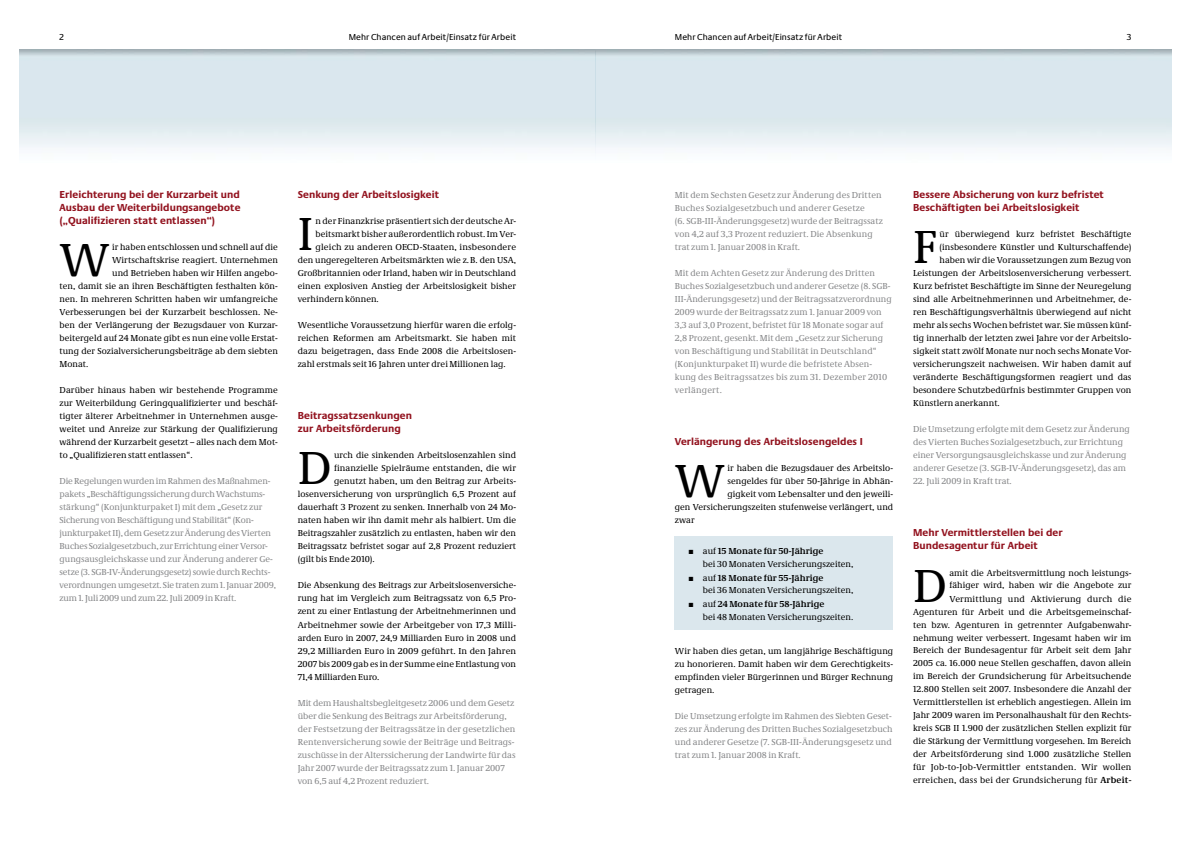
<style>
.page{position:relative;width:1191px;height:842px;background:#fff}
.page>*{position:absolute;margin:0;border:0;box-sizing:border-box;transform-origin:0 0}
.t1{font:48px "Neue Demos";color:#000}
.t2{font:700 10.5px/13px "Neue Praxis";letter-spacing:.005em;color:#931420}
.t3{font:9px/13px "Neue Demos";letter-spacing:.005em;color:#000;text-align:justify}
.t4{font:9px/13px "Neue Demos";color:#87888a}
.t5{font:9px "Neue Praxis";letter-spacing:.01em;color:#000}
.s1{font-weight:700}
</style>
<div class="page">
<div style="left:675px;top:536px;width:218px;height:94px;background:#dbe7ed"></div>
<p class="t5" style="left:349px;top:31px;width:169px">Mehr Chancen auf Arbeit/Einsatz für Arbeit</p>
<p class="t5" style="left:60px;top:31px;width:6px">2</p>
<p class="t5" style="left:675px;top:31px;width:169px">Mehr Chancen auf Arbeit/Einsatz für Arbeit</p>
<p class="t5" style="left:1126px;top:31px;width:6px">3</p>
<p class="t2" style="left:60px;top:188px;width:182px;text-align:justify">Erleichterung bei der Kurzarbeit und Ausbau der Weiterbildungsangebote („Qualifizieren statt entlassen“)</p>
<h1 class="t1" style="left:60px;top:231px;width:52px">W</h1>
<p class="t3" style="left:112px;top:241px;width:167px">ir haben entschlossen und schnell auf die</p>
<p class="t3" style="left:112px;top:254px;width:167px">Wirtschaftskrise reagiert. Unternehmen</p>
<p class="t3" style="left:112px;top:267px;width:167px">und Betrieben haben wir Hilfen angebo-</p>
<p class="t3" style="left:60px;top:280px;width:220px">ten, damit sie an ihren Beschäftigten festhalten kön-</p>
<p class="t3" style="left:60px;top:293px;width:220px">nen. In mehreren Schritten haben wir umfangreiche</p>
<p class="t3" style="left:60px;top:306px;width:220px">Verbesserungen bei der Kurzarbeit beschlossen. Ne-</p>
<p class="t3" style="left:60px;top:319px;width:220px">ben der Verlängerung der Bezugsdauer von Kurzar-</p>
<p class="t3" style="left:60px;top:332px;width:220px">beitergeld auf 24 Monate gibt es nun eine volle Erstat-</p>
<p class="t3" style="left:60px;top:345px;width:220px">tung der Sozialversicherungsbeiträge ab dem siebten</p>
<p class="t3" style="left:60px;top:358px;width:30px">Monat.</p>
<p class="t3" style="left:60px;top:384px;width:220px">Darüber hinaus haben wir bestehende Programme zur Weiterbildung Geringqualifizierter und beschäf&shy;tigter älterer Arbeitnehmer in Unternehmen ausge&shy;weitet und Anreize zur Stärkung der Qualifizierung während der Kurzarbeit gesetzt – alles nach dem Mot&shy;to „Qualifizieren statt entlassen“.</p>
<p class="t4" style="left:60px;top:475px;width:218px">Die Regelungen wurden im Rahmen des Maßnahmen&shy;pakets „Beschäftigungssicherung durch Wachstums&shy;stärkung“ (Konjunkturpaket I) mit dem „Gesetz zur Sicherung von Beschäftigung und Stabilität“ (Kon&shy;junkturpaket II), dem Gesetz zur Änderung des Vierten Buches Sozialgesetzbuch, zur Errichtung einer Versor&shy;gungsausgleichskasse und zur Änderung anderer Ge&shy;setze (3. SGB-IV-Änderungsgesetz) sowie durch Rechts&shy;verordnungen umgesetzt. Sie traten zum 1. Januar 2009, zum 1. Juli 2009 und zum 22. Juli 2009 in Kraft.</p>
<p class="t2" style="left:298px;top:188px;width:143px">Senkung der Arbeitslosigkeit</p>
<h1 class="t1" style="left:298px;top:205px;width:17px">I</h1>
<p class="t3" style="left:315px;top:215px;width:202px">n der Finanzkrise präsentiert sich der deutsche Ar-</p>
<p class="t3" style="left:315px;top:228px;width:202px">beitsmarkt bisher außerordentlich robust. Im Ver-</p>
<p class="t3" style="left:315px;top:241px;width:202px">gleich zu anderen OECD-Staaten, insbesondere</p>
<p class="t3" style="left:298px;top:254px;width:220px">den ungeregelteren Arbeitsmärkten wie z.B. den USA,</p>
<p class="t3" style="left:298px;top:267px;width:220px">Großbritannien oder Irland, haben wir in Deutschland</p>
<p class="t3" style="left:298px;top:280px;width:220px">einen explosiven Anstieg der Arbeitslosigkeit bisher</p>
<p class="t3" style="left:298px;top:293px;width:83px">verhindern können.</p>
<p class="t3" style="left:298px;top:319px;width:220px">Wesentliche Voraussetzung hierfür waren die erfolg&shy;reichen Reformen am Arbeitsmarkt. Sie haben mit dazu beigetragen, dass Ende 2008 die Arbeitslosen&shy;zahl erstmals seit 16 Jahren unter drei Millionen lag.</p>
<p class="t2" style="left:298px;top:409px;width:116px">Beitragssatzsenkungen zur Arbeitsförderung</p>
<h1 class="t1" style="left:298px;top:439px;width:35px">D</h1>
<p class="t3" style="left:334px;top:449px;width:183px">urch die sinkenden Arbeitslosenzahlen sind</p>
<p class="t3" style="left:334px;top:462px;width:183px">finanzielle Spielräume entstanden, die wir</p>
<p class="t3" style="left:334px;top:475px;width:183px">genutzt haben, um den Beitrag zur Arbeits-</p>
<p class="t3" style="left:298px;top:488px;width:220px">losenversicherung von ursprünglich 6,5 Prozent auf</p>
<p class="t3" style="left:298px;top:501px;width:220px">dauerhaft 3 Prozent zu senken. Innerhalb von 24 Mo-</p>
<p class="t3" style="left:298px;top:514px;width:220px">naten haben wir ihn damit mehr als halbiert. Um die</p>
<p class="t3" style="left:298px;top:527px;width:220px">Beitragszahler zusätzlich zu entlasten, haben wir den</p>
<p class="t3" style="left:298px;top:540px;width:220px">Beitragssatz befristet sogar auf 2,8 Prozent reduziert</p>
<p class="t3" style="left:298px;top:553px;width:79px">(gilt bis Ende 2010).</p>
<p class="t3" style="left:298px;top:579px;width:220px">Die Absenkung des Beitrags zur Arbeitslosenversiche&shy;rung hat im Vergleich zum Beitragssatz von 6,5 Pro&shy;zent zu einer Entlastung der Arbeitnehmerinnen und Arbeitnehmer sowie der Arbeitgeber von 17,3 Milli&shy;arden Euro in 2007, 24,9 Milliarden Euro in 2008 und 29,2 Milliarden Euro in 2009 geführt. In den Jahren 2007 bis 2009 gab es in der Summe eine Entlastung von 71,4 Milliarden Euro.</p>
<p class="t4" style="left:298px;top:696px;width:219px">Mit dem Haushaltsbegleitgesetz 2006 und dem Gesetz über die Senkung des Beitrags zur Arbeitsförderung, der Festsetzung der Beitragssätze in der gesetzlichen Rentenversicherung sowie der Beiträge und Beitrags&shy;zuschüsse in der Alterssicherung der Landwirte für das Jahr 2007 wurde der Beitragssatz zum 1. Januar 2007 von 6,5 auf 4,2 Prozent reduziert.</p>
<p class="t4" style="left:675px;top:189px;width:209px">Mit dem Sechsten Gesetz zur Änderung des Dritten Buches Sozialgesetzbuch und anderer Gesetze<br>(6. SGB-III-Änderungsgesetz) wurde der Beitragssatz von 4,2 auf 3,3 Prozent reduziert. Die Absenkung trat zum 1. Januar 2008 in Kraft.</p>
<p class="t4" style="left:675px;top:267px;width:218px">Mit dem Achten Gesetz zur Änderung des Dritten Buches Sozialgesetzbuch und anderer Gesetze (8. SGB-III-Änderungsgesetz) und der Beitragssatzverordnung 2009 wurde der Beitragssatz zum 1. Januar 2009 von 3,3 auf 3,0 Prozent, befristet für 18 Monate sogar auf 2,8 Prozent, gesenkt. Mit dem „Gesetz zur Sicherung von Beschäftigung und Stabilität in Deutschland“ (Konjunkturpaket II) wurde die befristete Absen&shy;kung des Beitragssatzes bis zum 31. Dezember 2010 verlängert.</p>
<p class="t2" style="left:675px;top:435px;width:189px">Verlängerung des Arbeitslosengeldes I</p>
<h1 class="t1" style="left:675px;top:452px;width:52px">W</h1>
<p class="t3" style="left:727px;top:462px;width:167px">ir haben die Bezugsdauer des Arbeitslo-</p>
<p class="t3" style="left:727px;top:475px;width:167px">sengeldes für über 50-Jährige in Abhän-</p>
<p class="t3" style="left:727px;top:488px;width:167px">gigkeit vom Lebensalter und den jeweili-</p>
<p class="t3" style="left:675px;top:501px;width:220px">gen Versicherungszeiten stufenweise verlängert, und</p>
<p class="t3" style="left:675px;top:514px;width:21px">zwar</p>
<p class="t3" style="left:703px;top:545px;width:152px;text-indent:-14px">■ auf <span class="s1">15 Monate für 50-Jährige<br></span>bei 30 Monaten Versicherungszeiten,</p>
<p class="t3" style="left:703px;top:571px;width:152px;text-indent:-14px">■ auf <span class="s1">18 Monate für 55-Jährige<br></span>bei 36 Monaten Versicherungszeiten,</p>
<p class="t3" style="left:703px;top:597px;width:152px;text-indent:-14px">■ auf <span class="s1">24 Monate für 58-Jährige<br></span>bei 48 Monaten Versicherungszeiten.</p>
<p class="t3" style="left:675px;top:644px;width:220px">Wir haben dies getan, um langjährige Beschäftigung zu honorieren. Damit haben wir dem Gerechtigkeits&shy;empfinden vieler Bürgerinnen und Bürger Rechnung getragen.</p>
<p class="t4" style="left:675px;top:709px;width:219px;text-align:justify">Die Umsetzung erfolgte im Rahmen des Siebten Geset&shy;zes zur Änderung des Dritten Buches Sozialgesetzbuch und anderer Gesetze (7. SGB-III-Änderungsgesetz und trat zum 1. Januar 2008 in Kraft.</p>
<p class="t2" style="left:913px;top:188px;width:192px">Bessere Absicherung von kurz befristet<br>Beschäftigten bei Arbeitslosigkeit</p>
<h1 class="t1" style="left:913px;top:218px;width:26px">F</h1>
<p class="t3" style="left:939px;top:228px;width:193px">ür überwiegend kurz befristet Beschäftigte</p>
<p class="t3" style="left:939px;top:241px;width:193px">(insbesondere Künstler und Kulturschaffende)</p>
<p class="t3" style="left:939px;top:254px;width:193px">haben wir die Voraussetzungen zum Bezug von</p>
<p class="t3" style="left:913px;top:267px;width:220px">Leistungen der Arbeitslosenversicherung verbessert.</p>
<p class="t3" style="left:913px;top:280px;width:220px">Kurz befristet Beschäftigte im Sinne der Neuregelung</p>
<p class="t3" style="left:913px;top:293px;width:220px">sind alle Arbeitnehmerinnen und Arbeitnehmer, de-</p>
<p class="t3" style="left:913px;top:306px;width:220px">ren Beschäftigungsverhältnis überwiegend auf nicht</p>
<p class="t3" style="left:913px;top:319px;width:220px">mehr als sechs Wochen befristet war. Sie müssen künf-</p>
<p class="t3" style="left:913px;top:332px;width:220px">tig innerhalb der letzten zwei Jahre vor der Arbeitslo-</p>
<p class="t3" style="left:913px;top:345px;width:220px">sigkeit statt zwölf Monate nur noch sechs Monate Vor-</p>
<p class="t3" style="left:913px;top:358px;width:220px">versicherungszeit nachweisen. Wir haben damit auf</p>
<p class="t3" style="left:913px;top:371px;width:220px">veränderte Beschäftigungsformen reagiert und das</p>
<p class="t3" style="left:913px;top:384px;width:220px">besondere Schutzbedürfnis bestimmter Gruppen von</p>
<p class="t3" style="left:913px;top:397px;width:88px">Künstlern anerkannt.</p>
<p class="t4" style="left:913px;top:423px;width:218px">Die Umsetzung erfolgte mit dem Gesetz zur Änderung des Vierten Buches Sozialgesetzbuch, zur Errichtung einer Versorgungsausgleichskasse und zur Änderung anderer Gesetze (3. SGB-IV-Änderungsgesetz), das am</p>
<p class="t4" style="left:913px;top:475px;width:100px">22. Juli 2009 in Kraft trat.</p>
<p class="t2" style="left:913px;top:526px;width:151px">Mehr Vermittlerstellen bei der<br>Bundesagentur für Arbeit</p>
<h1 class="t1" style="left:913px;top:556px;width:35px">D</h1>
<p class="t3" style="left:913px;top:566px;width:220px;text-align:right">amit die Arbeitsvermittlung noch leistungs-<br>fähiger wird, haben wir die Angebote zur Vermittlung und Aktivierung durch die Agenturen für Arbeit und die Arbeitsgemeinschaf&shy;ten bzw. Agenturen in getrennter Aufgabenwahr&shy;nehmung weiter verbessert. Ingesamt haben wir im Bereich der Bundesagentur für Arbeit seit dem Jahr 2005 ca. 16.000 neue Stellen geschaffen, davon allein im Bereich der Grundsicherung für Arbeitsuchende 12.800 Stellen seit 2007. Insbesondere die Anzahl der Vermittlerstellen ist erheblich angestiegen. Allein im Jahr 2009 waren im Personalhaushalt für den Rechts&shy;kreis SGB II 1.900 der zusätzlichen Stellen explizit für die Stärkung der Vermittlung vorgesehen. Im Bereich der Arbeitsförderung sind 1.000 zusätzliche Stellen für Job-to-Job-Vermittler entstanden. Wir wollen erreichen, dass bei der Grundsicherung für <span class="s1">Arbeit-</span></p>
</div>
